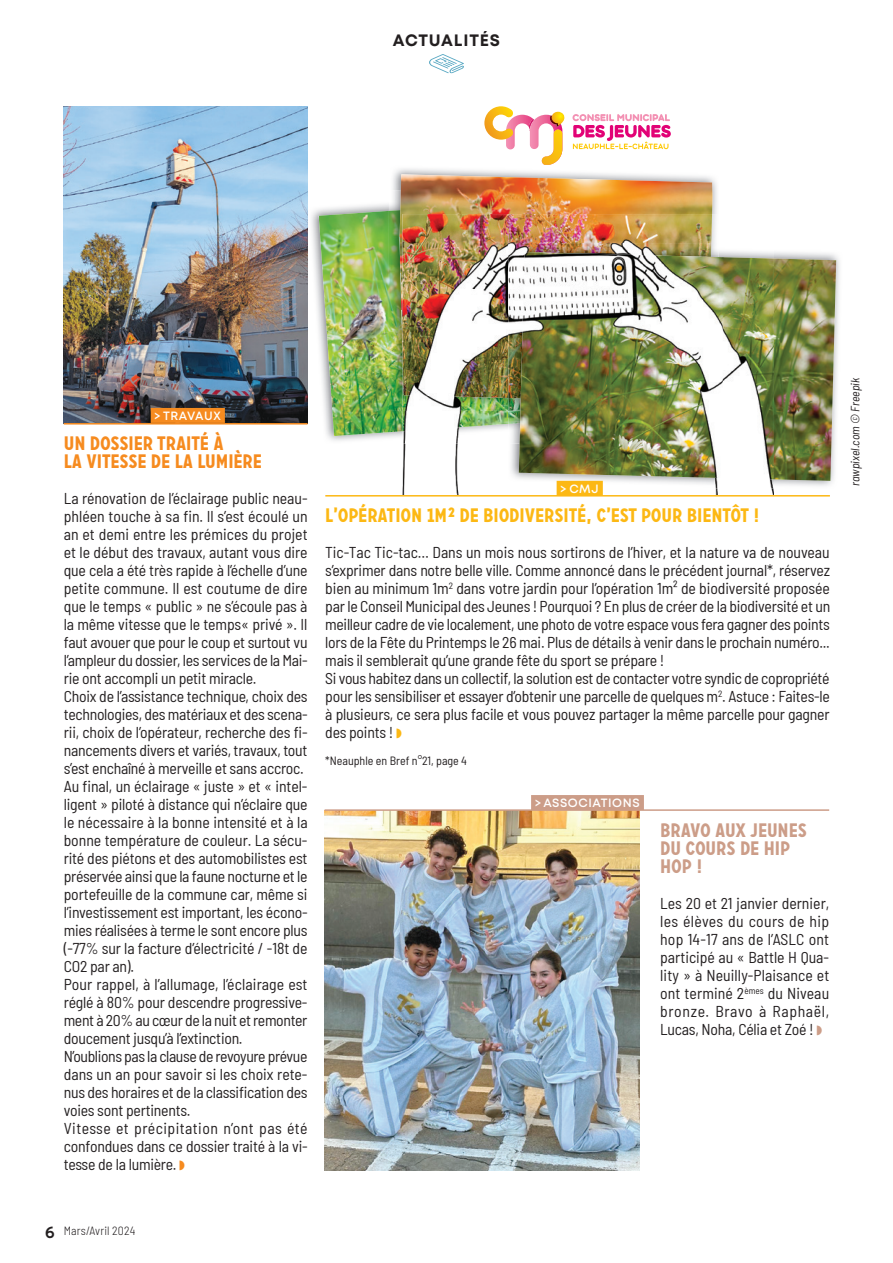
<style>
.page{position:relative;width:893px;height:1263px;background:#fff}
.page>*{position:absolute;margin:0;border:0;box-sizing:border-box;transform-origin:0 0}
.t1{font:700 19.5px "Carrosserie";letter-spacing:-.005em;color:#fcb814}
.t2{font:700 19.5px/18px "Carrosserie";letter-spacing:-.005em;color:#f68b1f}
.t3{font:700 19.5px/18px "Carrosserie";letter-spacing:-.005em;color:#cc9d88}
.t4{font:700 16.5px "Mont";letter-spacing:.05em;color:#231f20}
.t5{font:semi-condensed 15.75px/18px "Barlow";letter-spacing:-.015em;color:#231f20}
.t6{font:600 12px "Mont";letter-spacing:.05em;color:#fff}
.t7{font:semi-condensed 12px "Barlow";color:#231f20}
.t8{font:italic semi-condensed 12px "Barlow";color:#231f20}
.t9{font:300 semi-condensed 12px "Barlow";letter-spacing:.01em;color:#231f20}
.s1{color:#f68b1f}
.s2{color:#fcb814}
.s3{color:#cc9d88}
.s4{font-family:"Neulis Alt";font-weight:500;font-stretch:normal;font-size:16.5px}
</style>
<div class="page">
<img style="left:311px;top:204px;width:91px;height:237px">
<img style="left:319px;top:211px;width:83px;height:225px">
<img style="left:392px;top:168px;width:325px;height:46px">
<img style="left:389px;top:190px;width:13px;height:221px">
<img style="left:399px;top:174px;width:313px;height:180px">
<img style="left:774px;top:252px;width:66px;height:234px">
<img style="left:774px;top:259px;width:62px;height:222px">
<img style="left:558px;top:214px;width:158px;height:29px">
<img style="left:402px;top:431px;width:67px;height:64px">
<img style="left:402px;top:398px;width:106px;height:33px">
<img style="left:402px;top:214px;width:156px;height:184px">
<img style="left:511px;top:444px;width:263px;height:45px">
<img style="left:508px;top:424px;width:11px;height:20px">
<img style="left:711px;top:243px;width:8px;height:9px">
<svg style="left:508px;top:398px;width:11px;height:26px"></svg>
<img style="left:508px;top:243px;width:203px;height:155px">
<img style="left:519px;top:297px;width:204px;height:181px">
<img style="left:723px;top:257px;width:51px;height:222px">
<img style="left:523px;top:252px;width:200px;height:46px">
<img style="left:64px;top:106px;width:244px;height:317px">
<svg style="left:429px;top:54px;width:35px;height:19px"></svg>
<div style="left:151px;top:408px;width:74px;height:15px;background:#f68b1f"></div>
<hr style="left:64px;top:423px;width:244px;height:1px;background:#f68b1f">
<div style="left:557px;top:481px;width:46px;height:15px;background:#fcb814"></div>
<hr style="left:325px;top:495px;width:505px;height:1px;background:#fcb814">
<svg style="left:572px;top:114px;width:99px;height:35px"></svg>
<svg style="left:484px;top:106px;width:81px;height:59px"></svg>
<img style="left:325px;top:811px;width:314px;height:359px">
<div style="left:531px;top:795px;width:113px;height:15px;background:#cc9d88"></div>
<hr style="left:325px;top:809px;width:504px;height:2px;background:#cc9d88">
<p class="t4" style="left:393px;top:30px;width:109px">ACTUALITÉS</p>
<p class="t6" style="left:154px;top:408px;width:68px">&gt; TRAVAUX</p>
<p class="t2" style="left:64px;top:434px;width:200px">UN DOSSIER TRAITÉ À<br>LA VITESSE DE LA LUMIÈRE</p>
<p class="t5" style="left:64px;top:488px;width:245px">La rénovation de l’éclairage public neau&shy;phléen touche à sa fin. Il s’est écoulé un an et demi entre les prémices du projet et le début des travaux, autant vous dire que cela a été très rapide à l’échelle d’une petite commune. Il est coutume de dire que le temps « public » ne s’écoule pas à la même vitesse que le temps« privé ». Il faut avouer que pour le coup et surtout vu l’ampleur du dossier, les services de la Mai&shy;rie ont accompli un petit miracle.<br>Choix de l’assistance technique, choix des technologies, des matériaux et des scena&shy;rii, choix de l’opérateur, recherche des fi&shy;nancements divers et variés, travaux, tout s’est enchaîné à merveille et sans accroc.<br>Au final, un éclairage « juste » et « intel&shy;ligent » piloté à distance qui n’éclaire que le nécessaire à la bonne intensité et à la bonne température de couleur. La sécu&shy;rité des piétons et des automobilistes est préservée ainsi que la faune nocturne et le portefeuille de la commune car, même si l’investissement est important, les écono&shy;mies réalisées à terme le sont encore plus (-77% sur la facture d’électricité / -18t de CO2 par an).<br>Pour rappel, à l’allumage, l’éclairage est réglé à 80% pour descendre progressive&shy;ment à 20% au cœur de la nuit et remonter doucement jusqu’à l’extinction.<br>N’oublions pas la clause de revoyure prévue dans un an pour savoir si les choix rete&shy;nus des horaires et de la classification des voies sont pertinents.<br>Vitesse et précipitation n’ont pas été confondues dans ce dossier traité à la vi&shy;tesse de la lumière. <span class="s1">◗</span></p>
<p class="t6" style="left:560px;top:481px;width:40px">&gt; CMJ</p>
<p class="t1" style="left:325px;top:504px;width:435px">L’OPÉRATION 1M² DE BIODIVERSITÉ, C’EST POUR BIENTÔT !</p>
<p class="t5" style="left:325px;top:542px;width:506px">Tic-Tac Tic-tac… Dans un mois nous sortirons de l’hiver, et la nature va de nouveau s’exprimer dans notre belle ville. Comme annoncé dans le précédent journal*, réservez bien au minimum 1m<sup>2</sup> dans votre jardin pour l’opération 1m² de biodiversité proposée par le Conseil Municipal des Jeunes ! Pourquoi ? En plus de créer de la biodiversité et un meilleur cadre de vie localement, une photo de votre espace vous fera gagner des points lors de la Fête du Printemps le 26 mai. Plus de détails à venir dans le prochain numéro... mais il semblerait qu’une grande fête du sport se prépare !<br>Si vous habitez dans un collectif, la solution est de contacter votre syndic de copropriété pour les sensibiliser et essayer d’obtenir une parcelle de quelques m<sup>2</sup>. Astuce : Faites-le à plusieurs, ce sera plus facile et vous pouvez partager la même parcelle pour gagner des points ! <span class="s2">◗</span></p>
<p class="t7" style="left:325px;top:752px;width:143px">*Neauphle en Bref n°21, page 4</p>
<p class="t6" style="left:535px;top:795px;width:106px">&gt; ASSOCIATIONS</p>
<p class="t3" style="left:660px;top:821px;width:148px">BRAVO AUX JEUNES<br>DU COURS DE HIP<br>HOP !</p>
<p class="t5" style="left:660px;top:893px;width:171px;text-align:justify">Les 20 et 21 janvier dernier, les élèves du cours de hip hop 14-17 ans de l’ASLC ont participé au « Battle H Qua&shy;lity » à Neuilly-Plaisance et ont terminé 2<sup>èmes</sup> du Niveau bronze. Bravo à Raphaël, Lucas, Noha, Célia et Zoé ! <span class="s3">◗</span></p>
<p class="t8" style="left:847px;top:486px;width:110px;rotate:-90deg">rawpixel.com © Freepik</p>
<p class="t9" style="left:45px;top:1222px;width:92px"><span class="s4">6</span> Mars/Avril 2024</p>
</div>
